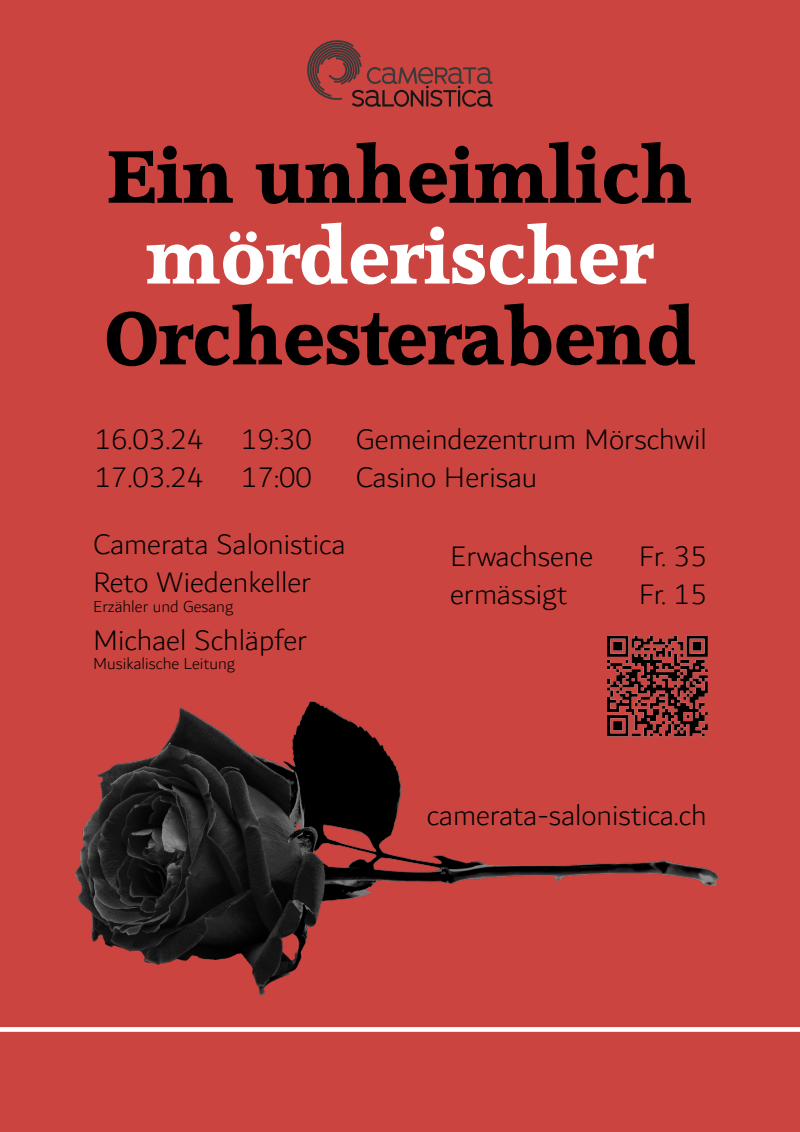
<style>
.page{position:relative;width:800px;height:1132px;background:#fff}
.page>*{position:absolute;margin:0;border:0;box-sizing:border-box;transform-origin:0 0}
.t1{font:71.25px "Accord SF Bold";color:#000}
.t2{font:71.25px "Accord SF Bold";color:#fff}
.t3{font:300 30.5px/38px "Dubai";color:#000}
.t4{font:300 17px "Dubai";color:#000}
</style>
<div class="page">
<div style="left:0;top:0;width:800px;height:1131px;background:#cb4440"></div>
<svg style="left:307px;top:40px;width:186px;height:67px"></svg>
<img style="left:0;top:635px;width:793px;height:397px">
<h1 class="t1" style="left:108px;top:142px;width:585px">Ein unheimlich</h1>
<h1 class="t2" style="left:146px;top:222px;width:509px">mörderischer</h1>
<h1 class="t1" style="left:104px;top:303px;width:593px">Orchesterabend</h1>
<p class="t3" style="left:95px;top:422px;width:219px">16.03.24 19:30</p>
<p class="t3" style="left:356px;top:422px;width:353px">Gemeindezentrum Mörschwil</p>
<p class="t3" style="left:95px;top:460px;width:219px">17.03.24 17:00</p>
<p class="t3" style="left:356px;top:460px;width:183px">Casino Herisau</p>
<p class="t3" style="left:93px;top:527px;width:254px">Camerata Salonistica<br>Reto Wiedenkeller</p>
<p class="t4" style="left:93px;top:598px;width:142px">Erzähler und Gesang</p>
<p class="t3" style="left:93px;top:622px;width:216px">Michael Schläpfer</p>
<p class="t4" style="left:93px;top:656px;width:144px">Musikalische Leitung</p>
<p class="t3" style="left:450px;top:539px;width:145px">Erwachsene</p>
<p class="t3" style="left:639px;top:539px;width:70px">Fr. 35</p>
<p class="t3" style="left:450px;top:577px;width:119px">ermässigt</p>
<p class="t3" style="left:639px;top:577px;width:70px">Fr. 15</p>
<p class="t3" style="left:427px;top:798px;width:281px">camerata-salonistica.ch</p>
</div>
